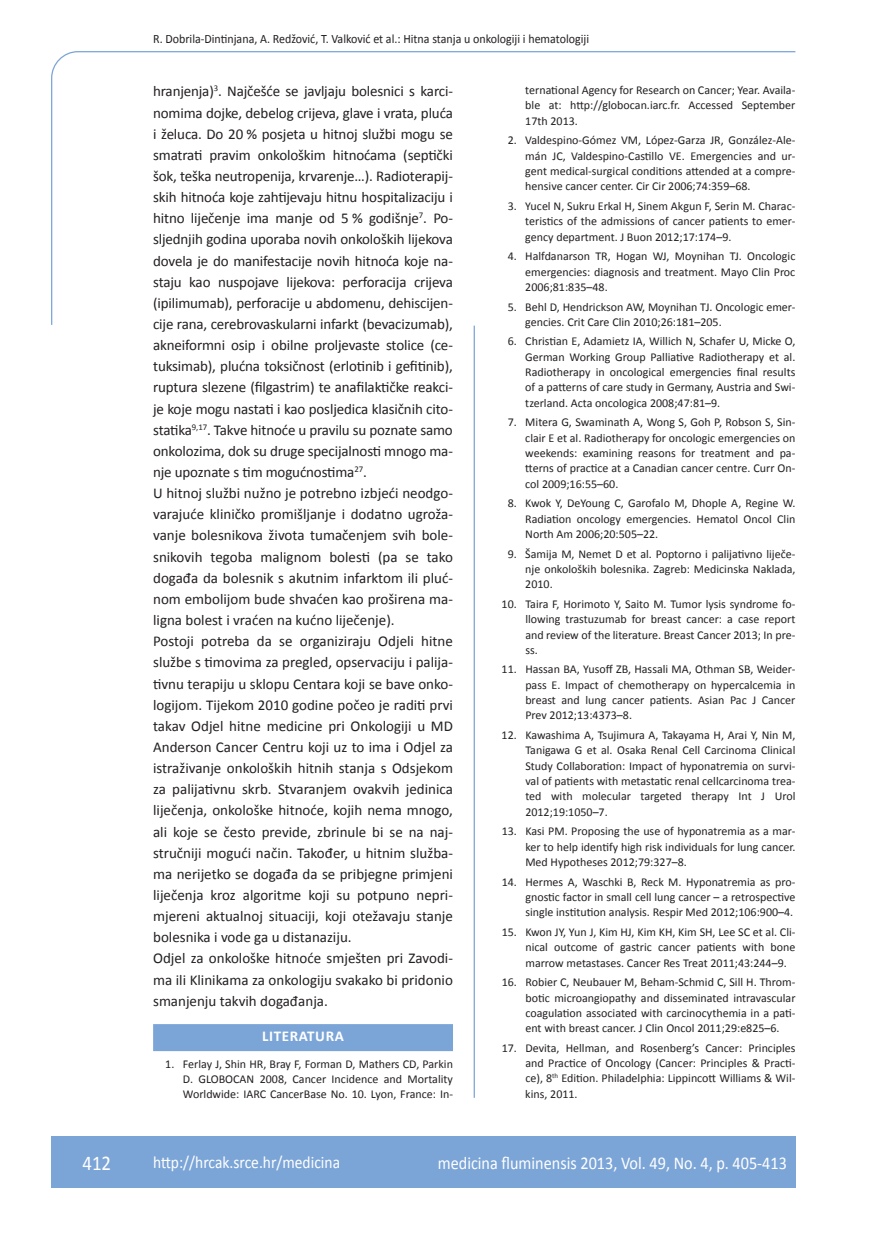
<style>
.page{position:relative;width:872px;height:1234px;background:#fff}
.page>*{position:absolute;margin:0;border:0;box-sizing:border-box;transform-origin:0 0}
.t1{font:21px "Calibri";color:#fff;scale:.9 1}
.t2{font:18px "Calibri";color:#fff;scale:.9 1}
.t3{font:17.25px "Calibri";color:#fff;scale:.9 1}
.t4{font:15px/21.1px "Calibri";letter-spacing:-.01em;color:#231f20}
.t5{font:700 15px "Calibri";letter-spacing:.04em;color:#fff}
.t6{font:12.75px "Calibri";color:#231f20;scale:.94 1}
.t7{font:12px/15.3px "Calibri";color:#231f20;text-align:justify}
</style>
<div class="page">
<svg style="left:51px;top:51px;width:745px;height:274px"></svg>
<hr style="left:473px;top:325px;width:2px;height:772px;background:#7ca5d7">
<div style="left:51px;top:1135px;width:744px;height:51px;background:#7ca5d7"></div>
<div style="left:153px;top:1023px;width:300px;height:27px;background:#7ca5d7"></div>
<p class="t6" style="left:153px;top:30px;width:465px">R. Dobrila-Dintinjana, A. Redžović, T. Valković et al.: Hitna stanja u onkologiji i hematologiji</p>
<p class="t4" style="left:153px;top:80px;width:301px">hranjenja)<sup>3</sup>. Najčešće se javljaju bolesnici s karci&shy;nomima dojke, debelog crijeva, glave i vrata, pluća i želuca. Do 20 % posjeta u hitnoj službi mogu se smatrati pravim onkološkim hitnoćama (septički šok, teška neutropenija, krvarenje…). Radioterapij&shy;skih hitnoća koje zahtijevaju hitnu hospitalizaciju i hitno liječenje ima manje od 5 % godišnje<sup>7</sup>. Po&shy;sljednjih godina uporaba novih onkoloških lijekova dovela je do manifestacije novih hitnoća koje na&shy;staju kao nuspojave lijekova: perforacija crijeva (ipilimumab), perforacije u abdomenu, dehiscijen&shy;cije rana, cerebrovaskularni infarkt (bevacizumab), akneiformni osip i obilne proljevaste stolice (ce&shy;tuksimab), plućna toksičnost (erlotinib i gefitinib), ruptura slezene (filgastrim) te anafilaktičke reakci&shy;je koje mogu nastati i kao posljedica klasičnih cito&shy;statika<sup>9,17</sup>. Takve hitnoće u pravilu su poznate samo onkolozima, dok su druge specijalnosti mnogo ma&shy;nje upoznate s tim mogućnostima<sup>27</sup>.<br>U hitnoj službi nužno je potrebno izbjeći neodgo&shy;varajuće kliničko promišljanje i dodatno ugroža&shy;vanje bolesnikova života tumačenjem svih bole&shy;snikovih tegoba malignom bolesti (pa se tako događa da bolesnik s akutnim infarktom ili pluć&shy;nom embolijom bude shvaćen kao proširena ma&shy;ligna bolest i vraćen na kućno liječenje).<br>Postoji potreba da se organiziraju Odjeli hitne službe s timovima za pregled, opservaciju i palija&shy;tivnu terapiju u sklopu Centara koji se bave onko&shy;logijom. Tijekom 2010 godine počeo je raditi prvi takav Odjel hitne medicine pri Onkologiji u MD Anderson Cancer Centru koji uz to ima i Odjel za istraživanje onkoloških hitnih stanja s Odsjekom za palijativnu skrb. Stvaranjem ovakvih jedinica liječenja, onkološke hitnoće, kojih nema mnogo, ali koje se često previde, zbrinule bi se na naj&shy;stručniji mogući način. Također, u hitnim služba&shy;ma nerijetko se događa da se pribjegne primjeni liječenja kroz algoritme koji su potpuno nepri&shy;mjereni aktualnoj situaciji, koji otežavaju stanje bolesnika i vode ga u distanaziju.<br>Odjel za onkološke hitnoće smješten pri Zavodi&shy;ma ili Klinikama za onkologiju svakako bi pridonio smanjenju takvih događanja.</p>
<p class="t5" style="left:262px;top:1026px;width:83px">LITERATURA</p>
<p class="t7" style="left:183px;top:1055px;width:271px;text-indent:-18px">1. Ferlay J, Shin HR, Bray F, Forman D, Mathers CD, Parkin D. GLOBOCAN 2008, Cancer Incidence and Mortality Worldwide: IARC CancerBase No. 10. Lyon, France: In-</p>
<p class="t7" style="left:525px;top:82px;width:271px">ternational Agency for Research on Cancer; Year. Availa&shy;ble at: http://globocan.iarc.fr. Accessed September 17th 2013.</p>
<p class="t7" style="left:525px;top:132px;width:271px;text-indent:-18px">2. Valdespino-Gómez VM, López-Garza JR, González-Ale&shy;mán JC, Valdespino-Castillo VE. Emergencies and ur&shy;gent medical-surgical conditions attended at a compre&shy;hensive cancer center. Cir Cir 2006;74:359–68.</p>
<p class="t7" style="left:525px;top:198px;width:272px;text-indent:-18px">3. Yucel N, Sukru Erkal H, Sinem Akgun F, Serin M. Charac&shy;teristics of the admissions of cancer patients to emer&shy;gency department. J Buon 2012;17:174–9.</p>
<p class="t7" style="left:525px;top:248px;width:271px;text-indent:-18px">4. Halfdanarson TR, Hogan WJ, Moynihan TJ. Oncologic emergencies: diagnosis and treatment. Mayo Clin Proc 2006;81:835–48.</p>
<p class="t7" style="left:525px;top:298px;width:271px;text-indent:-18px">5. Behl D, Hendrickson AW, Moynihan TJ. Oncologic emer&shy;gencies. Crit Care Clin 2010;26:181–205.</p>
<p class="t7" style="left:525px;top:333px;width:272px;text-indent:-18px">6. Christian E, Adamietz IA, Willich N, Schafer U, Micke O, German Working Group Palliative Radiotherapy et al.<br>Radiotherapy in oncological emergencies final results of a patterns of care study in Germany, Austria and Swi&shy;tzerland. Acta oncologica 2008;47:81–9.</p>
<p class="t7" style="left:525px;top:414px;width:271px;text-indent:-18px">7. Mitera G, Swaminath A, Wong S, Goh P, Robson S, Sin&shy;clair E et al. Radiotherapy for oncologic emergencies on weekends: examining reasons for treatment and pa&shy;tterns of practice at a Canadian cancer centre. Curr On&shy;col 2009;16:55–60.</p>
<p class="t7" style="left:525px;top:495px;width:271px;text-indent:-18px">8. Kwok Y, DeYoung C, Garofalo M, Dhople A, Regine W.<br>Radiation oncology emergencies. Hematol Oncol Clin North Am 2006;20:505–22.</p>
<p class="t7" style="left:525px;top:545px;width:271px;text-indent:-18px">9. Šamija M, Nemet D et al. Poptorno i palijativno liječe&shy;nje onkoloških bolesnika. Zagreb: Medicinska Naklada, 2010.</p>
<p class="t7" style="left:525px;top:595px;width:271px;text-indent:-24px">10. Taira F, Horimoto Y, Saito M. Tumor lysis syndrome fo&shy;llowing trastuzumab for breast cancer: a case report and review of the literature. Breast Cancer 2013; In pre&shy;ss.</p>
<p class="t7" style="left:525px;top:661px;width:271px;text-indent:-24px">11. Hassan BA, Yusoff ZB, Hassali MA, Othman SB, Weider&shy;pass E. Impact of chemotherapy on hypercalcemia in breast and lung cancer patients. Asian Pac J Cancer Prev 2012;13:4373–8.</p>
<p class="t7" style="left:525px;top:726px;width:272px;text-indent:-24px">12. Kawashima A, Tsujimura A, Takayama H, Arai Y, Nin M, Tanigawa G et al. Osaka Renal Cell Carcinoma Clinical Study Collaboration: Impact of hyponatremia on survi&shy;val of patients with metastatic renal cellcarcinoma trea&shy;ted with molecular targeted therapy Int J Urol 2012;19:1050–7.</p>
<p class="t7" style="left:525px;top:823px;width:271px;text-indent:-24px">13. Kasi PM. Proposing the use of hyponatremia as a mar&shy;ker to help identify high risk individuals for lung cancer.<br>Med Hypotheses 2012;79:327–8.</p>
<p class="t7" style="left:525px;top:873px;width:272px;text-indent:-24px">14. Hermes A, Waschki B, Reck M. Hyponatremia as pro&shy;gnostic factor in small cell lung cancer – a retrospective single institution analysis. Respir Med 2012;106:900–4.</p>
<p class="t7" style="left:525px;top:923px;width:271px;text-indent:-24px">15. Kwon JY, Yun J, Kim HJ, Kim KH, Kim SH, Lee SC et al. Cli&shy;nical outcome of gastric cancer patients with bone marrow metastases. Cancer Res Treat 2011;43:244–9.</p>
<p class="t7" style="left:525px;top:973px;width:271px;text-indent:-24px">16. Robier C, Neubauer M, Beham-Schmid C, Sill H. Throm&shy;botic microangiopathy and disseminated intravascular coagulation associated with carcinocythemia in a pati&shy;ent with breast cancer. J Clin Oncol 2011;29:e825–6.</p>
<p class="t7" style="left:525px;top:1039px;width:272px;text-indent:-24px">17. Devita, Hellman, and Rosenberg’s Cancer: Principles and Practice of Oncology (Cancer: Principles &amp; Practi&shy;ce), 8<sup>th</sup> Edition. Philadelphia: Lippincott Williams &amp; Wil&shy;kins, 2011.</p>
<h1 class="t1" style="left:82px;top:1149px;width:33px">412</h1>
<h3 class="t3" style="left:153px;top:1150px;width:209px">http://hrcak.srce.hr/medicina</h3>
<h2 class="t2" style="left:438px;top:1151px;width:389px">medicina fluminensis 2013, Vol. 49, No. 4, p. 405-413</h2>
</div>
